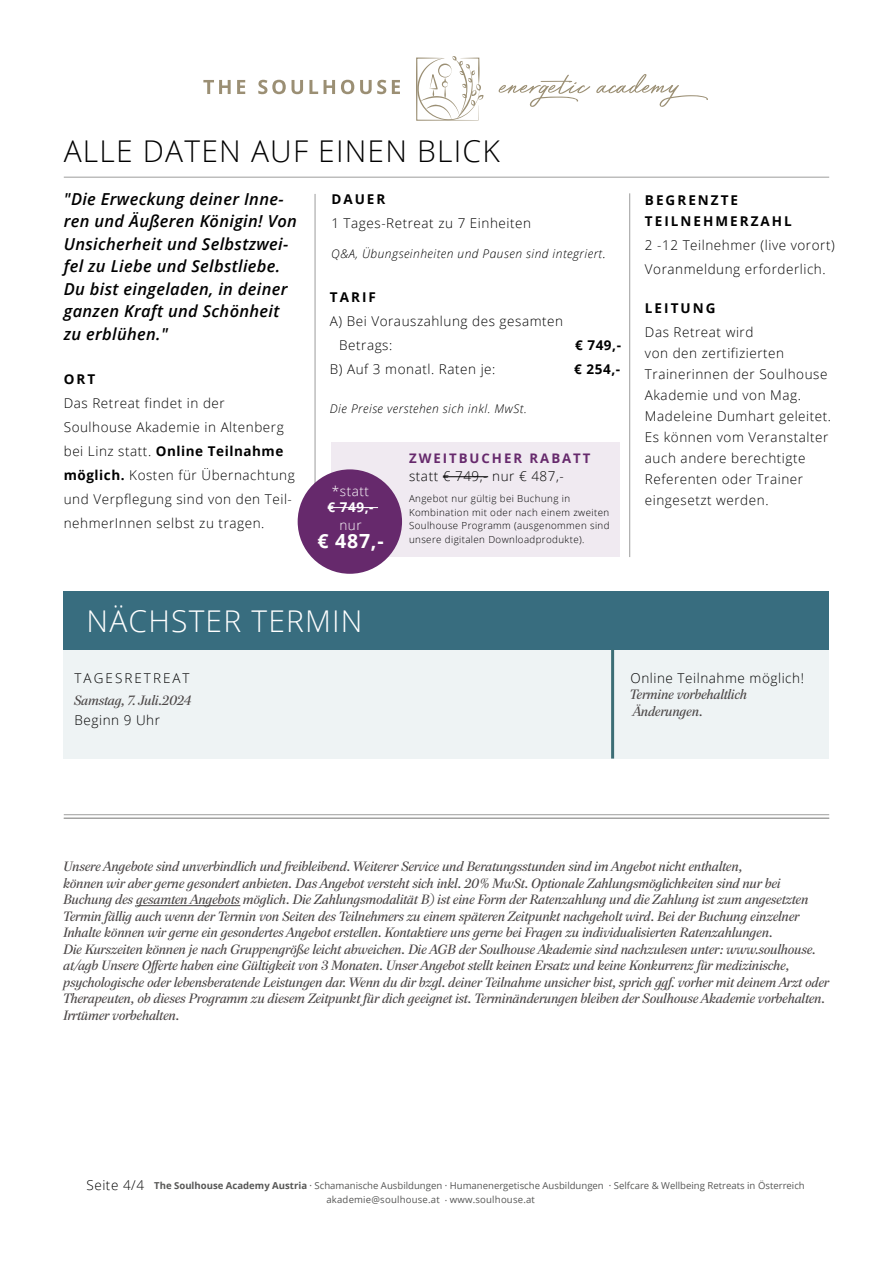
<style>
.page{position:relative;width:893px;height:1263px;background:#fff}
.page>*{position:absolute;margin:0;border:0;box-sizing:border-box;transform-origin:0 0}
.t1{font:300 30px "Open Sans";letter-spacing:.04em;color:#000}
.t2{font:300 30px "Open Sans";letter-spacing:.04em;color:#fff}
.t3{font:700 19.5px "Open Sans";color:#fff}
.t4{font:italic 600 16.5px/22.5px "Open Sans";letter-spacing:.02em;color:#000}
.t5{font:italic 13.5px/16.5px "Paperback 48";letter-spacing:.01em;color:#4a4545}
.t6{font:300 13.5px/21px "Open Sans";letter-spacing:.04em;color:#000}
.t7{font:700 13.5px/21px "Open Sans";letter-spacing:.15em;color:#000}
.t8{font:300 13.5px "Open Sans";letter-spacing:.15em;color:#000}
.t9{font:300 13.5px "Open Sans";letter-spacing:.04em;color:#fff}
.t10{font:700 13.5px "Open Sans";color:#fff}
.t11{font:700 13.2px "Open Sans";letter-spacing:.15em;color:#66296c}
.t12{font:italic 300 12px "Open Sans";letter-spacing:.04em;color:#000}
.t13{font:300 9.75px/13.5px "Open Sans";letter-spacing:.04em;color:#000}
.t14{font:9.6px/14.4px "Open Sans";color:#575756}
.s1{font-weight:700}
.s2{font-size:13.5px}
.s3{font-weight:300;font-size:13.5px;color:#000}
</style>
<div class="page">
<svg style="left:416px;top:56px;width:67px;height:65px"></svg>
<svg style="left:203px;top:80px;width:28px;height:14px"></svg>
<svg style="left:237px;top:80px;width:8px;height:14px"></svg>
<svg style="left:258px;top:80px;width:45px;height:14px"></svg>
<svg style="left:309px;top:80px;width:9px;height:14px"></svg>
<svg style="left:324px;top:80px;width:11px;height:14px"></svg>
<svg style="left:341px;top:80px;width:13px;height:14px"></svg>
<svg style="left:360px;top:80px;width:26px;height:14px"></svg>
<svg style="left:392px;top:80px;width:8px;height:14px"></svg>
<svg style="left:498px;top:75px;width:92px;height:32px"></svg>
<svg style="left:596px;top:74px;width:112px;height:33px"></svg>
<hr style="left:137px;top:905px;width:103px;height:1px;background:#4a4545">
<hr style="left:64px;top:177px;width:765px;height:1px;background:#9d9d9c">
<hr style="left:64px;top:818px;width:765px;height:1px;background:#9d9d9c">
<hr style="left:64px;top:814px;width:765px;height:1px;background:#9d9d9c">
<hr style="left:315px;top:194px;width:1px;height:363px;background:#9d9d9c">
<hr style="left:629px;top:193px;width:1px;height:364px;background:#9d9d9c">
<div style="left:64px;top:636px;width:765px;height:122px;background:#eef3f4"></div>
<div style="left:64px;top:591px;width:765px;height:58px;background:#386d7f"></div>
<hr style="left:611px;top:649px;width:3px;height:109px;background:#3c6d75">
<div style="left:331px;top:442px;width:289px;height:115px;background:#f0eaf1"></div>
<hr style="left:443px;top:476px;width:45px;height:1px;background:#000">
<div style="left:298px;top:469px;width:104px;height:105px;background:#66296c;border-radius:50%"></div>
<hr style="left:328px;top:507px;width:50px;height:1px;background:#fff">
<h1 class="t1" style="left:64px;top:131px;width:438px">ALLE DATEN AUF EINEN BLICK</h1>
<p class="t4" style="left:64px;top:187px;width:235px">"Die Erweckung deiner Inne&shy;ren und Äußeren Königin! Von<br>Unsicherheit und Selbstzwei&shy;fel zu Liebe und Selbstliebe.<br>Du bist eingeladen, in deiner ganzen Kraft und Schönheit zu erblühen."</p>
<p class="t7" style="left:64px;top:368px;width:33px">ORT</p>
<p class="t6" style="left:64px;top:391px;width:233px;line-height:24px">Das Retreat findet in der<br>Soulhouse Akademie in Altenberg bei Linz statt. <span class="s1">Online Teilnahme möglich.</span> Kosten für Übernachtung und Verpflegung sind von den Teil&shy;nehmerInnen selbst zu tragen.</p>
<p class="t7" style="left:331px;top:188px;width:56px">DAUER</p>
<p class="t6" style="left:331px;top:212px;width:201px">1 Tages-Retreat zu 7 Einheiten</p>
<p class="t12" style="left:331px;top:245px;width:276px">Q&amp;A, Übungseinheiten und Pausen sind integriert<span class="s2">.</span></p>
<p class="t7" style="left:330px;top:286px;width:48px">TARIF</p>
<p class="t6" style="left:339px;top:309px;width:225px;line-height:24px;text-indent:-9px">A) Bei Vorauszahlung des gesamten<br>Betrags:</p>
<p class="t7" style="left:575px;top:334px;width:47px">€ 749,-</p>
<p class="t6" style="left:330px;top:358px;width:167px">B) Auf 3 monatl. Raten je:</p>
<p class="t7" style="left:574px;top:358px;width:47px">€ 254,-</p>
<p class="t12" style="left:330px;top:400px;width:198px">Die Preise verstehen sich inkl. MwSt.</p>
<p class="t9" style="left:332px;top:481px;width:39px">*statt</p>
<p class="t10" style="left:328px;top:498px;width:47px">€ 749,-</p>
<p class="t9" style="left:339px;top:516px;width:24px">nur</p>
<h2 class="t3" style="left:317px;top:527px;width:68px">€ 487,-</h2>
<p class="t11" style="left:409px;top:449px;width:183px">ZWEITBUCHER RABATT</p>
<p class="t6" style="left:409px;top:465px;width:156px">statt € 749,- nur € 487,-</p>
<p class="t13" style="left:409px;top:492px;width:202px">Angebot nur gültig bei Buchung in Kombination mit oder nach einem zweiten Soulhouse Programm (ausgenommen sind unsere digitalen Downloadprodukte).</p>
<p class="t7" style="left:645px;top:189px;width:148px">BEGRENZTE<br>TEILNEHMERZAHL</p>
<p class="t6" style="left:645px;top:232px;width:191px;line-height:24px">2 -12 Teilnehmer (live vorort)<br>Voranmeldung erforderlich.</p>
<p class="t7" style="left:645px;top:297px;width:72px">LEITUNG</p>
<p class="t6" style="left:645px;top:321px;width:188px">Das Retreat wird<br>von den zertifizierten<br>Trainerinnen der Soulhouse<br>Akademie und von Mag.<br>Madeleine Dumhart geleitet.<br>Es können vom Veranstalter auch andere berechtigte<br>Referenten oder Trainer eingesetzt werden.</p>
<h1 class="t2" style="left:87px;top:600px;width:278px">NÄCHSTER TERMIN</h1>
<p class="t8" style="left:75px;top:668px;width:117px">TAGESRETREAT</p>
<p class="t5" style="left:75px;top:692px;width:119px">Samstag, 7. Juli.2024</p>
<p class="t6" style="left:75px;top:709px;width:87px">Beginn 9 Uhr</p>
<p class="t6" style="left:631px;top:667px;width:175px">Online Teilnahme möglich!</p>
<p class="t5" style="left:631px;top:686px;width:118px">Termine vorbehaltlich<br>Änderungen.</p>
<p class="t5" style="left:64px;top:858px;width:767px">Unsere Angebote sind unverbindlich und freibleibend. Weiterer Service und Beratungsstunden sind im Angebot nicht enthalten,<br>können wir aber gerne gesondert anbieten. Das Angebot versteht sich inkl. 20% MwSt. Optionale Zahlungsmöglichkeiten sind nur bei Buchung des gesamten Angebots möglich. Die Zahlungsmodalität B) ist eine Form der Ratenzahlung und die Zahlung ist zum angesetzten Termin fällig auch wenn der Termin von Seiten des Teilnehmers zu einem späteren Zeitpunkt nachgeholt wird. Bei der Buchung einzelner Inhalte können wir gerne ein gesondertes Angebot erstellen. Kontaktiere uns gerne bei Fragen zu individualisierten Ratenzahlungen.<br>Die Kurszeiten können je nach Gruppengröße leicht abweichen. Die AGB der Soulhouse Akademie sind nachzulesen unter: www.soulhouse. at/agb Unsere Offerte haben eine Gültigkeit von 3 Monaten. Unser Angebot stellt keinen Ersatz und keine Konkurrenz für medizinische, psychologische oder lebensberatende Leistungen dar. Wenn du dir bzgl. deiner Teilnahme unsicher bist, sprich ggf. vorher mit deinem Arzt oder Therapeuten, ob dieses Programm zu diesem Zeitpunkt für dich geeignet ist. Terminänderungen bleiben der Soulhouse Akademie vorbehalten.<br>Irrtümer vorbehalten.</p>
<p class="t14" style="left:326px;top:1178px;width:480px;text-indent:-240px"><span class="s3">Seite 4/4</span> <span class="s1">The Soulhouse Academy Austria</span> . Schamanische Ausbildungen . Humanenergetische Ausbildungen . Selfcare &amp; Wellbeing Retreats in Österreich akademie@soulhouse.at . www.soulhouse.at</p>
</div>
